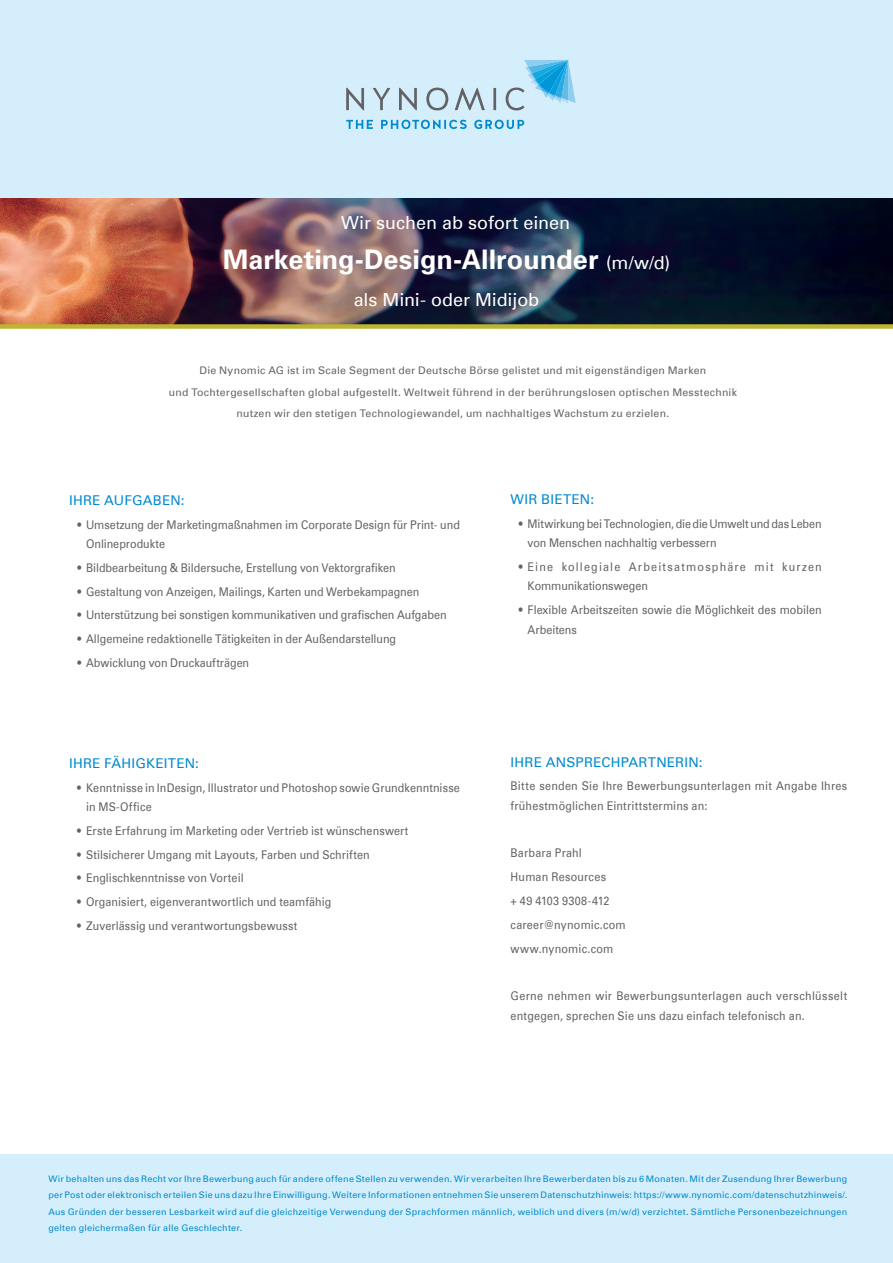
<style>
.page{position:relative;width:893px;height:1263px;background:#fff}
.page>*{position:absolute;margin:0;border:0;box-sizing:border-box;transform-origin:0 0}
.MUT_Zwischenüberschr{font:700 27px "Univers Com 65";color:#fff}
.MUT_Normaler_Text{font:18px "Univers Com 55 Roman";color:#fff}
.MUT_Zwischenüberschr-2{font:18px "Univers Com 55 Roman";letter-spacing:-.005em;color:#fff}
.MUT_Zwischenüberschr-3{font:13.5px "Univers Com 55 Roman";letter-spacing:.015em;color:#0089cf}
.MUT_Normaler_Text-2{font:12px/19.5px "Univers Com 55 Roman";letter-spacing:.005em;color:#636366;scale:.9 1}
.MUT_Normaler_Text-3{font:12px/19.5px "Univers Com 55 Roman";letter-spacing:.025em;color:#636366;scale:.9 1}
.MUT_Normaler_Text-4{font:12px/19.5px "Univers Com 55 Roman";letter-spacing:.1em;color:#636366;scale:.9 1}
.MUT_Normaler_Text-5{font:12px "Univers Com 55 Roman";letter-spacing:.03em;color:#636366;scale:.9 1}
.MUT_Normaler_Text-6{font:10.5px/21.3px "Univers Com 55 Roman";letter-spacing:.025em;color:#636366;text-align:center}
.MUT_Normaler_Text-7{font:9px/16.5px "Univers Com 55 Roman";letter-spacing:.03em;color:#0089cf;text-align:justify}
.s1{font-family:"Univers Com 55 Roman";font-weight:400;font-size:18px}
</style>
<div class="page">
<img style="left:0;top:198px;width:893px;height:126px">
<div style="left:0;top:0;width:893px;height:198px;background:#d4effb"></div>
<svg style="left:346px;top:120px;width:27px;height:9px"></svg>
<svg style="left:381px;top:120px;width:86px;height:9px"></svg>
<svg style="left:474px;top:120px;width:50px;height:9px"></svg>
<svg style="left:346px;top:88px;width:18px;height:22px"></svg>
<svg style="left:373px;top:88px;width:17px;height:22px"></svg>
<svg style="left:399px;top:88px;width:18px;height:22px"></svg>
<svg style="left:426px;top:88px;width:22px;height:22px"></svg>
<svg style="left:455px;top:88px;width:30px;height:22px"></svg>
<hr style="left:493px;top:88px;width:3px;height:22px;background:#636366">
<svg style="left:506px;top:60px;width:70px;height:50px"></svg>
<div style="left:0;top:324px;width:893px;height:5px;background:#bcb531"></div>
<div style="left:0;top:1154px;width:893px;height:109px;background:#d4effb"></div>
<p class="MUT_Normaler_Text" style="left:341px;top:212px;width:231px">Wir suchen ab sofort einen</p>
<p class="MUT_Zwischenüberschr" style="left:223px;top:244px;width:449px">Marketing-Design-Allrounder <span class="s1">(m/w/d)</span></p>
<p class="MUT_Zwischenüberschr-2" style="left:354px;top:289px;width:187px">als Mini- oder Midijob</p>
<p class="MUT_Normaler_Text-6" style="left:200px;top:360px;width:508px">Die Nynomic AG ist im Scale Segment der Deutsche Börse gelistet und mit eigenständigen Marken</p>
<p class="MUT_Normaler_Text-6" style="left:169px;top:381px;width:570px">und Tochtergesellschaften global aufgestellt. Weltweit führend in der berührungslosen optischen Messtechnik nutzen wir den stetigen Technologiewandel, um nachhaltiges Wachstum zu erzielen.</p>
<p class="MUT_Zwischenüberschr-3" style="left:69px;top:492px;width:117px">IHRE AUFGABEN:</p>
<p class="MUT_Normaler_Text-2" style="left:86px;top:514px;width:417px;text-indent:-9px">• Umsetzung der Marketingmaßnahmen im Corporate Design für Print- und<br>Onlineprodukte</p>
<p class="MUT_Normaler_Text-2" style="left:77px;top:558px;width:355px">• Bildbearbeitung &amp; Bildersuche, Erstellung von Vektorgrafiken</p>
<p class="MUT_Normaler_Text-2" style="left:77px;top:581px;width:382px">• Gestaltung von Anzeigen, Mailings, Karten und Werbekampagnen</p>
<p class="MUT_Normaler_Text-2" style="left:77px;top:605px;width:412px">• Unterstützung bei sonstigen kommunikativen und grafischen Aufgaben</p>
<p class="MUT_Normaler_Text-2" style="left:77px;top:629px;width:356px">• Allgemeine redaktionelle Tätigkeiten in der Außendarstellung</p>
<p class="MUT_Normaler_Text-2" style="left:77px;top:653px;width:192px">• Abwicklung von Druckaufträgen</p>
<p class="MUT_Zwischenüberschr-3" style="left:69px;top:755px;width:131px">IHRE FÄHIGKEITEN:</p>
<p class="MUT_Normaler_Text-2" style="left:86px;top:778px;width:417px;text-indent:-9px">• Kenntnisse in InDesign, Illustrator und Photoshop sowie Grundkenntnisse in MS-Office</p>
<p class="MUT_Normaler_Text-2" style="left:77px;top:821px;width:370px">• Erste Erfahrung im Marketing oder Vertrieb ist wünschenswert</p>
<p class="MUT_Normaler_Text-2" style="left:77px;top:845px;width:327px">• Stilsicherer Umgang mit Layouts, Farben und Schriften</p>
<p class="MUT_Normaler_Text-2" style="left:77px;top:868px;width:187px">• Englischkenntnisse von Vorteil</p>
<p class="MUT_Normaler_Text-2" style="left:77px;top:892px;width:284px">• Organisiert, eigenverantwortlich und teamfähig</p>
<p class="MUT_Normaler_Text-2" style="left:77px;top:916px;width:246px">• Zuverlässig und verantwortungsbewusst</p>
<p class="MUT_Zwischenüberschr-3" style="left:511px;top:491px;width:85px">WIR BIETEN:</p>
<p class="MUT_Normaler_Text-2" style="left:528px;top:513px;width:328px;text-indent:-9px">• Mitwirkung bei Technologien, die die Umwelt und das Leben von Menschen nachhaltig verbessern</p>
<p class="MUT_Normaler_Text-4" style="left:528px;top:557px;width:328px;text-indent:-9px">• Eine kollegiale Arbeitsatmosphäre mit kurzen<br>Kommunikationswegen</p>
<p class="MUT_Normaler_Text-2" style="left:528px;top:600px;width:328px;text-indent:-9px">• Flexible Arbeitszeiten sowie die Möglichkeit des mobilen<br>Arbeitens</p>
<p class="MUT_Zwischenüberschr-3" style="left:511px;top:754px;width:194px">IHRE ANSPRECHPARTNERIN:</p>
<p class="MUT_Normaler_Text-2" style="left:511px;top:776px;width:375px">Bitte senden Sie Ihre Bewerbungsunterlagen mit Angabe Ihres frühestmöglichen Eintrittstermins an:</p>
<p class="MUT_Normaler_Text-2" style="left:511px;top:843px;width:81px">Barbara Prahl</p>
<p class="MUT_Normaler_Text-2" style="left:511px;top:867px;width:108px">Human Resources</p>
<p class="MUT_Normaler_Text-5" style="left:511px;top:893px;width:111px">+ 49 4103 9308-412</p>
<p class="MUT_Normaler_Text-2" style="left:511px;top:915px;width:129px">career@nynomic.com</p>
<p class="MUT_Normaler_Text-2" style="left:511px;top:938px;width:116px">www.nynomic.com</p>
<p class="MUT_Normaler_Text-3" style="left:511px;top:986px;width:375px">Gerne nehmen wir Bewerbungsunterlagen auch verschlüsselt entgegen, sprechen Sie uns dazu einfach telefonisch an.</p>
<p class="MUT_Normaler_Text-7" style="left:48px;top:1170px;width:800px">Wir behalten uns das Recht vor Ihre Bewerbung auch für andere offene Stellen zu verwenden. Wir verarbeiten Ihre Bewerberdaten bis zu 6 Monaten. Mit der Zusendung Ihrer Bewerbung per Post oder elektronisch erteilen Sie uns dazu Ihre Einwilligung. Weitere Informationen entnehmen Sie unserem Datenschutzhinweis: https://www.nynomic.com/datenschutzhinweis/.<br>Aus Gründen der besseren Lesbarkeit wird auf die gleichzeitige Verwendung der Sprachformen männlich, weiblich und divers (m/w/d) verzichtet. Sämtliche Personenbezeichnungen gelten gleichermaßen für alle Geschlechter.</p>
</div>
